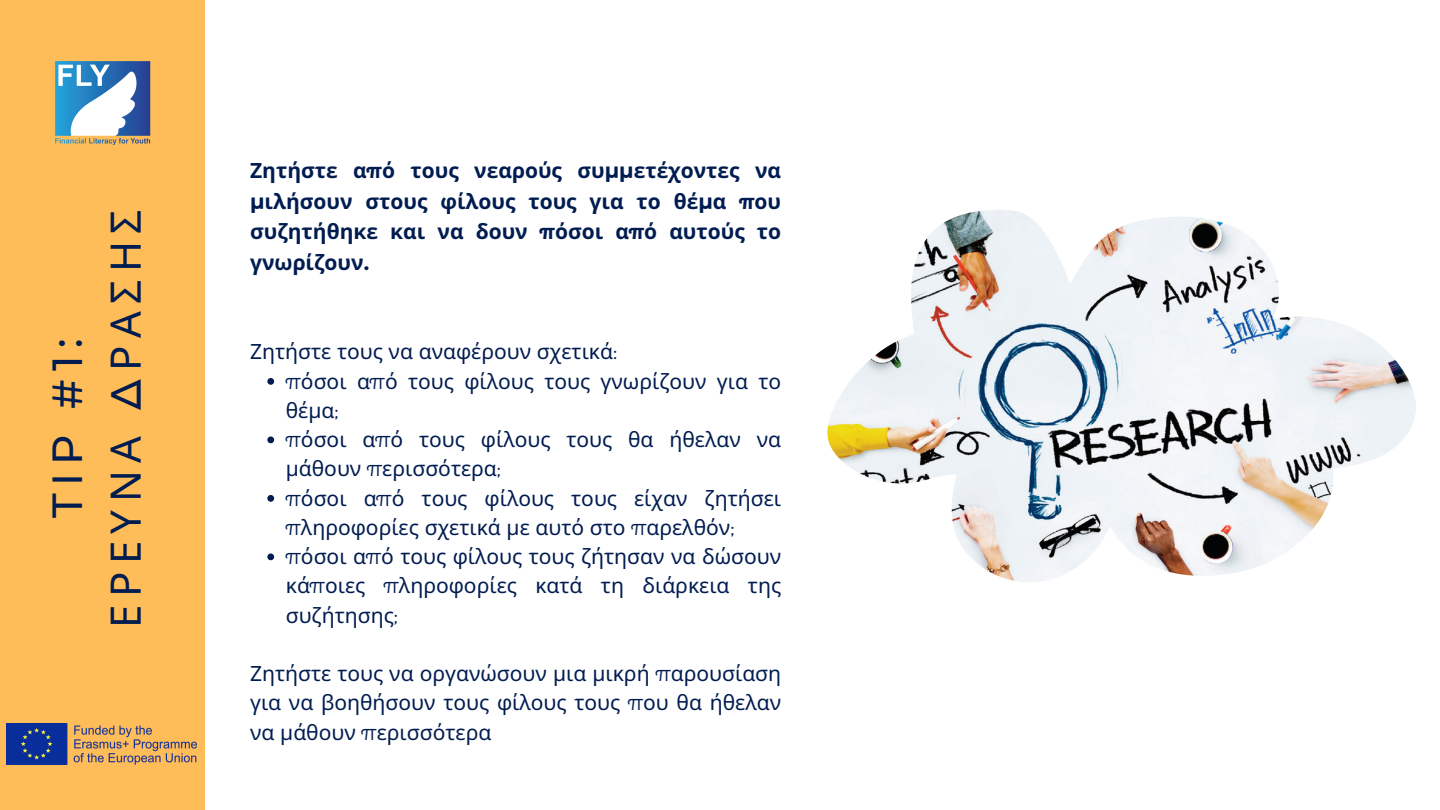
<style>
.page{position:relative;width:1440px;height:810px;background:#fff}
.page>*{position:absolute;margin:0;border:0;box-sizing:border-box;transform-origin:0 0}
.t1{font:42px "Noto Sans";letter-spacing:.18em;color:#011c50}
.t2{font:500 42px "Montserrat";color:#011c50}
.t3{font:21px/29.2px "Noto Sans";color:#011c50}
.t4{font:700 21px/30.8px "Noto Sans";color:#011c50;text-align:justify}
.s1{font-family:"Montserrat";font-weight:500}
.s2{font-family:"Montserrat"}
.s3{font-family:"Montserrat";font-weight:300}
</style>
<div class="page">
<div style="left:0;top:0;width:204px;height:810px;background:#ffbd59"></div>
<img style="left:55px;top:61px;width:96px;height:84px">
<img style="left:7px;top:724px;width:189px;height:41px">
<img style="left:827px;top:210px;width:589px;height:372px">
<svg style="left:267px;top:378px;width:7px;height:7px"></svg>
<svg style="left:267px;top:436px;width:7px;height:7px"></svg>
<svg style="left:267px;top:495px;width:7px;height:7px"></svg>
<svg style="left:267px;top:554px;width:7px;height:6px"></svg>
<p class="t2" style="left:42px;top:518px;width:181px;rotate:-90deg">TIP #1:</p>
<p class="t1" style="left:96px;top:628px;width:420px;rotate:-90deg">ΕΡΕΥΝΑ <span class="s1">Δ</span>ΡΑΣΗΣ</p>
<p class="t4" style="left:250px;top:154px;width:533px">Ζητήστε α<span class="s2">π</span>ό τους νεαρούς συ<span class="s2">μμ</span>ετέχοντες να <span class="s2">μ</span>ιλήσουν στους φίλους τους για το θέ<span class="s2">μ</span>α <span class="s2">π</span>ου συζητήθηκε και να δουν <span class="s2">π</span>όσοι α<span class="s2">π</span>ό αυτούς το γνωρίζουν<span class="s2">.</span></p>
<p class="t3" style="left:250px;top:337px;width:369px">Ζητήστε τους να αναφέρουν σχετικά<span class="s3">:</span></p>
<p class="t3" style="left:286px;top:366px;width:497px"><span class="s3">π</span>όσοι α<span class="s3">π</span>ό τους φίλους τους γνωρίζουν για το θέμα<span class="s3">;</span></p>
<p class="t3" style="left:286px;top:424px;width:497px"><span class="s3">π</span>όσοι α<span class="s3">π</span>ό τους φίλους τους θα ήθελαν να μάθουν <span class="s3">π</span>ερισσότερα<span class="s3">;</span></p>
<p class="t3" style="left:286px;top:483px;width:497px"><span class="s3">π</span>όσοι α<span class="s3">π</span>ό τους φίλους τους είχαν ζητήσει <span class="s3">π</span>ληροφορίες σχετικά με αυτό στο <span class="s3">π</span>αρελθόν<span class="s3">;</span></p>
<p class="t3" style="left:286px;top:541px;width:497px;text-align:justify"><span class="s3">π</span>όσοι α<span class="s3">π</span>ό τους φίλους τους ζήτησαν να δώσουν κά<span class="s3">π</span>οιες <span class="s3">π</span>ληροφορίες κατά τη διάρκεια της συζήτησης<span class="s3">;</span></p>
<p class="t3" style="left:250px;top:658px;width:533px;text-align:justify">Ζητήστε τους να οργανώσουν μια μικρή <span class="s3">π</span>αρουσίαση για να βοηθήσουν τους φίλους τους <span class="s3">π</span>ου θα ήθελαν να μάθουν <span class="s3">π</span>ερισσότερα</p>
</div>
